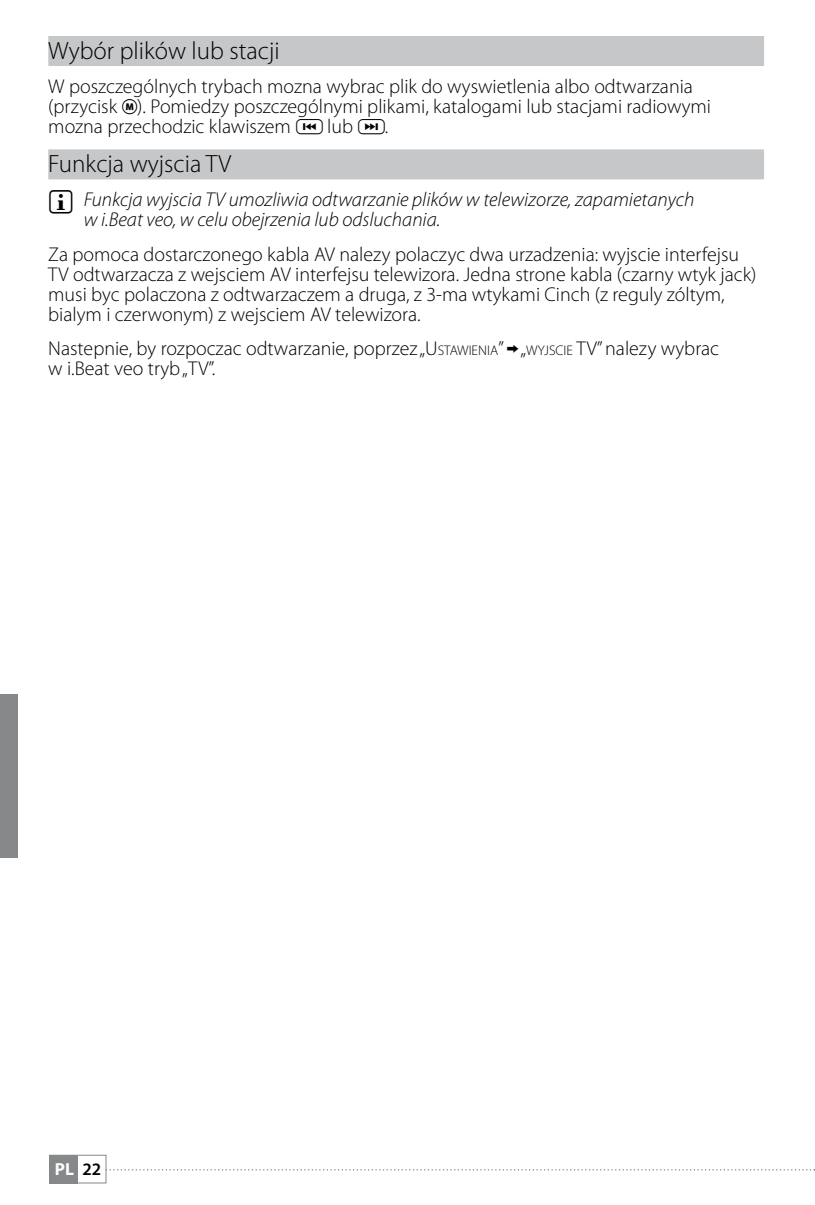
<style>
.page{position:relative;width:815px;height:1205px;background:#fff}
.page>*{position:absolute;margin:0;border:0;box-sizing:border-box;transform-origin:0 0}
.t1{font:300 25px "Myriad Pro";color:#000}
.t2{font:300 20px/20px "Myriad Pro";color:#000}
.t3{font:italic 300 20px/20px "Myriad Pro";color:#000}
.t4{font:700 17.5px "Myriad Pro";color:#fff}
.s1{font-style:inherit}
.s2{font-size:14px}
.s3{font-weight:600;color:#000}
</style>
<div class="page">
<div style="left:0;top:694px;width:17px;height:163px;background:#87888a"></div>
<div style="left:50px;top:1155px;width:28px;height:28px;background:#87888a"></div>
<div style="left:50px;top:1155px;width:56px;height:28px;border:1px solid #87888a"></div>
<svg style="left:106px;top:1169px;width:709px;height:1px"></svg>
<div style="left:48px;top:36px;width:716px;height:30px;background:#c6c7c8"></div>
<div style="left:48px;top:149px;width:716px;height:30px;background:#c6c7c8"></div>
<p class="t1" style="left:48px;top:37px;width:233px">Wybór plików lub stacji</p>
<p class="t2" style="left:48px;top:77px;width:664px">W poszczególnych trybach mozna wybrac plik do wyswietlenia albo odtwarzania (przycisk ). Pomiedzy poszczególnymi plikami, katalogami lub stacjami radiowymi mozna przechodzic klawiszem</p>
<p class="t2" style="left:327px;top:117px;width:27px">lub</p>
<p class="t2" style="left:385px;top:117px;width:5px">.</p>
<p class="t1" style="left:48px;top:150px;width:185px">Funkcja wyjscia TV</p>
<p class="t3" style="left:84px;top:190px;width:612px">Funkcja wyjscia TV umozliwia odtwarzanie plików w telewizorze, zapamietanych w i.Beat veo, w celu obejrzenia lub odsluchania.</p>
<p class="t2" style="left:48px;top:244px;width:710px">Za pomoca dostarczonego kabla AV nalezy polaczyc dwa urzadzenia: wyjscie interfejsu TV odtwarzacza z wejsciem AV interfejsu telewizora. Jedna strone kabla (czarny wtyk jack) musi byc polaczona z odtwarzaczem a druga, z 3-ma wtykami Cinch (z reguly zóltym, bialym i czerwonym) z wejsciem AV telewizora.</p>
<p class="t2" style="left:48px;top:338px;width:672px">Nastepnie, by rozpoczac odtwarzanie, poprzez „<span class="s1">U</span> <span class="s2">STAWIENIA</span>” „<span class="s2">WYJSCIE</span> <span class="s1">TV</span>” nalezy wybrac w i.Beat veo tryb „<span class="s1">TV</span>”.</p>
<p class="t4" style="left:55px;top:1157px;width:48px">PL <span class="s3">22</span></p>
</div>
